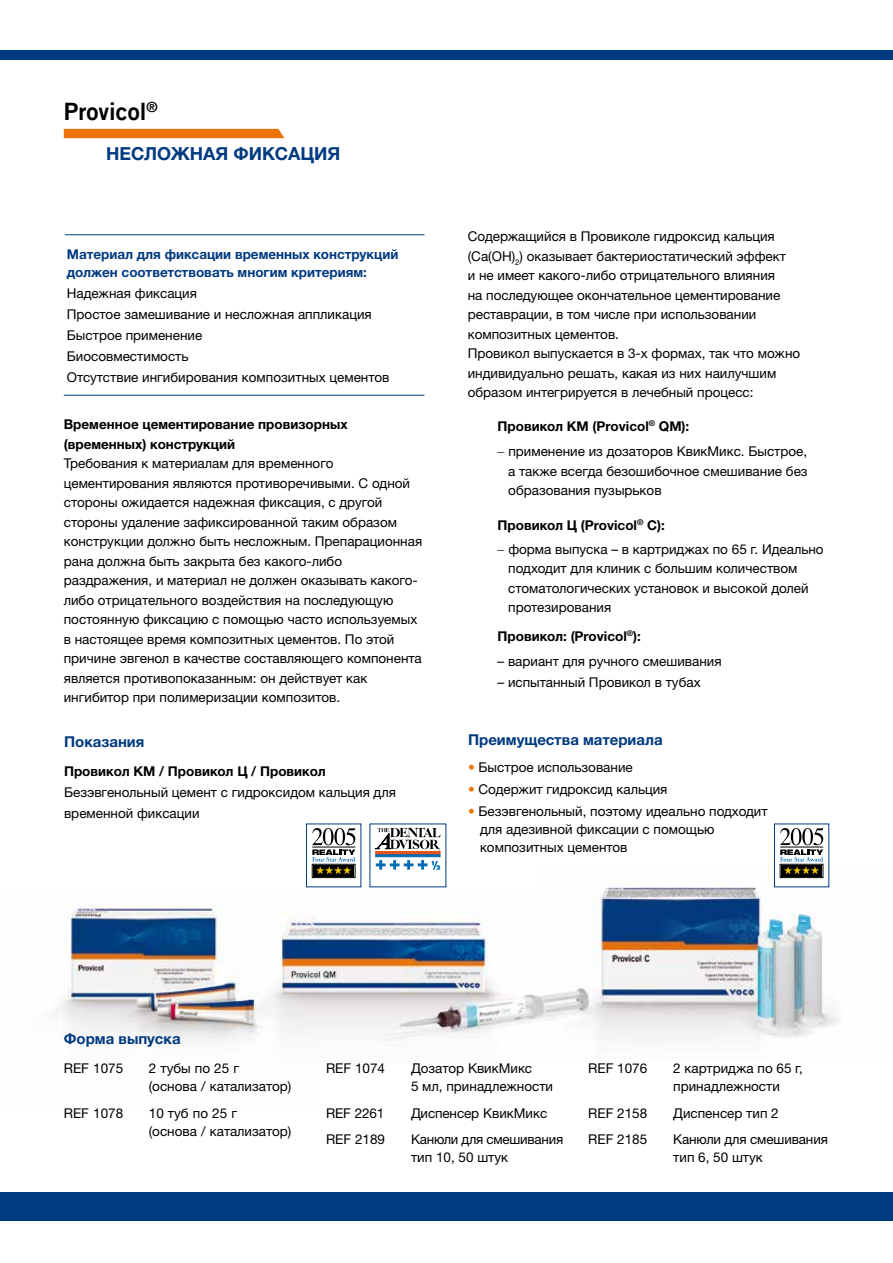
<style>
.page{position:relative;width:893px;height:1263px;background:#fff}
.page>*{position:absolute;margin:0;border:0;box-sizing:border-box;transform-origin:0 0}
.t1{font:24px "Trade Gothic LT Com Bd 2";color:#000}
.t2{font:700 18px "Helvetica Neue LTW1 G";color:#003a80}
.t3{font:700 15px "Helvetica Neue LTW1 G";color:#003a80}
.t4{font:13.5px/19.5px "Helvetica Neue LTW1 G";color:#000}
.t5{font:700 13.5px/19.5px "Helvetica Neue LTW1 G";color:#000}
.t6{font:700 13.5px/18px "Helvetica Neue LTW1 G";color:#003a80}
.t7{font:13.5px/18px "Helvetica Neue LTW1 G";letter-spacing:-.02em;color:#000}
.s1{font-family:"Trade Gothic LT Com"}
.s2{color:#ec7405}
</style>
<div class="page">
<img style="left:604px;top:863px;width:235px;height:176px">
<img style="left:55px;top:905px;width:176px;height:138px">
<div style="left:376px;top:854px;width:64px;height:3px;background:#006ab3;border:1px solid #006ab3"></div>
<div style="left:376px;top:851px;width:64px;height:3px;background:#e85113;border:1px solid #e85113"></div>
<svg style="left:375px;top:828px;width:66px;height:23px"></svg>
<svg style="left:376px;top:860px;width:64px;height:10px"></svg>
<div style="left:312px;top:864px;width:43px;height:14px;border:1px solid #000"></div>
<div style="left:313px;top:865px;width:41px;height:11px;background:#000"></div>
<svg style="left:312px;top:828px;width:43px;height:46px"></svg>
<div style="left:774px;top:823px;width:55px;height:64px;background:#fff"></div>
<div style="left:780px;top:864px;width:43px;height:14px;border:1px solid #000"></div>
<div style="left:781px;top:865px;width:41px;height:11px;background:#000"></div>
<svg style="left:780px;top:828px;width:43px;height:46px"></svg>
<img style="left:231px;top:893px;width:376px;height:148px">
<div style="left:0;top:51px;width:893px;height:9px;background:#003a80"></div>
<div style="left:0;top:1192px;width:893px;height:28px;background:#003a80"></div>
<div style="left:64px;top:129px;width:220px;height:9px;background:#ec7405"></div>
<hr style="left:64px;top:395px;width:360px;height:1px;background:#003a80">
<hr style="left:65px;top:234px;width:359px;height:1px;background:#003a80">
<h1 class="t1" style="left:64px;top:97px;width:95px">Provicol<sup>®</sup></h1>
<h2 class="t2" style="left:106px;top:143px;width:97px">НЕ СЛОЖНАЯ</h2>
<h2 class="t2" style="left:233px;top:143px;width:94px">ФИКСАЦИЯ</h2>
<p class="t6" style="left:67px;top:245px;width:333px">Материал для фиксации временных конструкций должен соответствовать многим критериям:</p>
<p class="t4" style="left:67px;top:283px;width:324px;line-height:21px">Надежная фиксация<br>Простое замешивание и несложная аппликация<br>Быстрое применение<br>Биосовместимость<br>Отсутствие ингибирования композитных цементов</p>
<p class="t5" style="left:64px;top:415px;width:285px">Временное цементирование провизорных (временных) конструкций</p>
<p class="t4" style="left:64px;top:454px;width:360px">Требования к материалам для временного цементирования являются противоречивыми. С одной стороны ожидается надежная фиксация, с другой стороны удаление зафиксированной таким образом конструкции должно быть несложным. Препарационная рана должна быть закрыта без какого-либо раздражения, и материал не должен оказывать какого&shy;либо отрицательного воздействия на последующую постоянную фиксацию с помощью часто используемых в настоящее время композитных цементов. По этой причине эвгенол в качестве составляющего компонента является противопоказанным: он действует как ингибитор при полимеризации композитов.</p>
<p class="t3" style="left:64px;top:732px;width:82px">Показания</p>
<p class="t5" style="left:64px;top:762px;width:263px">Провикол КМ / Провикол Ц / Провикол</p>
<p class="t4" style="left:64px;top:782px;width:333px;line-height:21px">Безэвгенольный цемент с гидроксидом кальция для временной фиксации</p>
<p class="t4" style="left:468px;top:227px;width:334px">Содержащийся в Провиколе гидроксид кальция (Са(ОН)<sub>2</sub>) оказывает бактериостатический эффект<br>и не имеет какого-либо отрицательного влияния<br>на последующее окончательное цементирование реставрации, в том числе при использовании композитных цементов.<br>Провикол выпускается в 3-х формах, так что можно индивидуально решать, какая из них наилучшим образом интегрируется в лечебный процесс:</p>
<p class="t5" style="left:497px;top:416px;width:193px">Провикол КМ (Provicol<sup>®</sup> QM):</p>
<p class="t4" style="left:508px;top:441px;width:301px;text-align:justify;text-indent:-11px"><span class="s1">–</span> применение из дозаторов КвикМикс. Быстрое, а также всегда безошибочное смешивание без образования пузырьков</p>
<p class="t5" style="left:497px;top:515px;width:169px">Провикол Ц (Provicol<sup>®</sup> C):</p>
<p class="t4" style="left:508px;top:539px;width:317px;text-indent:-11px"><span class="s1">–</span> форма выпуска – в картриджах по 65 г. Идеально подходит для клиник с большим количеством стоматологических установок и высокой долей протезирования</p>
<p class="t5" style="left:497px;top:626px;width:145px">Провикол: (Provicol<sup>®</sup>):</p>
<p class="t4" style="left:497px;top:651px;width:226px">– вариант для ручного смешивания</p>
<p class="t4" style="left:497px;top:672px;width:205px">– испытанный Провикол в тубах</p>
<p class="t3" style="left:468px;top:731px;width:196px">Преимущества материала</p>
<p class="t4" style="left:468px;top:757px;width:166px"><span class="s2">•</span> Быстрое использование</p>
<p class="t4" style="left:468px;top:779px;width:201px"><span class="s2">•</span> Содержит гидроксид кальция</p>
<p class="t4" style="left:480px;top:802px;width:289px;line-height:18px;text-indent:-12px"><span class="s2">•</span> Безэвгенольный, поэтому идеально подходит для адезивной фиксации с помощью композитных цементов</p>
<p class="t3" style="left:64px;top:1029px;width:118px">Форма выпуска</p>
<p class="t4" style="left:64px;top:1059px;width:61px">REF 1075</p>
<p class="t4" style="left:149px;top:1059px;width:144px;line-height:18px">2 тубы по 25 г<br>(основа / катализатор)</p>
<p class="t4" style="left:64px;top:1103px;width:61px">REF 1078</p>
<p class="t4" style="left:149px;top:1104px;width:144px;line-height:18px">10 туб по 25 г<br>(основа / катализатор)</p>
<p class="t4" style="left:326px;top:1059px;width:61px">REF 1074</p>
<p class="t4" style="left:411px;top:1059px;width:144px;line-height:18px">Дозатор КвикМикс<br>5 мл, принадлежности</p>
<p class="t4" style="left:326px;top:1103px;width:60px">REF 2261</p>
<p class="t4" style="left:411px;top:1103px;width:138px">Диспенсер КвикМикс</p>
<p class="t4" style="left:326px;top:1130px;width:61px">REF 2189</p>
<p class="t7" style="left:411px;top:1130px;width:154px">Kанюли для смешивания тип 10, 50 штук</p>
<p class="t4" style="left:588px;top:1059px;width:61px">REF 1076</p>
<p class="t4" style="left:673px;top:1059px;width:131px;line-height:18px">2 картриджа по 65 г, принадлежности</p>
<p class="t4" style="left:588px;top:1103px;width:61px">REF 2158</p>
<p class="t4" style="left:673px;top:1103px;width:107px">Диспенсер тип 2</p>
<p class="t4" style="left:588px;top:1130px;width:61px">REF 2185</p>
<p class="t4" style="left:673px;top:1130px;width:156px;line-height:18px">Kанюли для смешивания тип 6, 50 штук</p>
</div>
